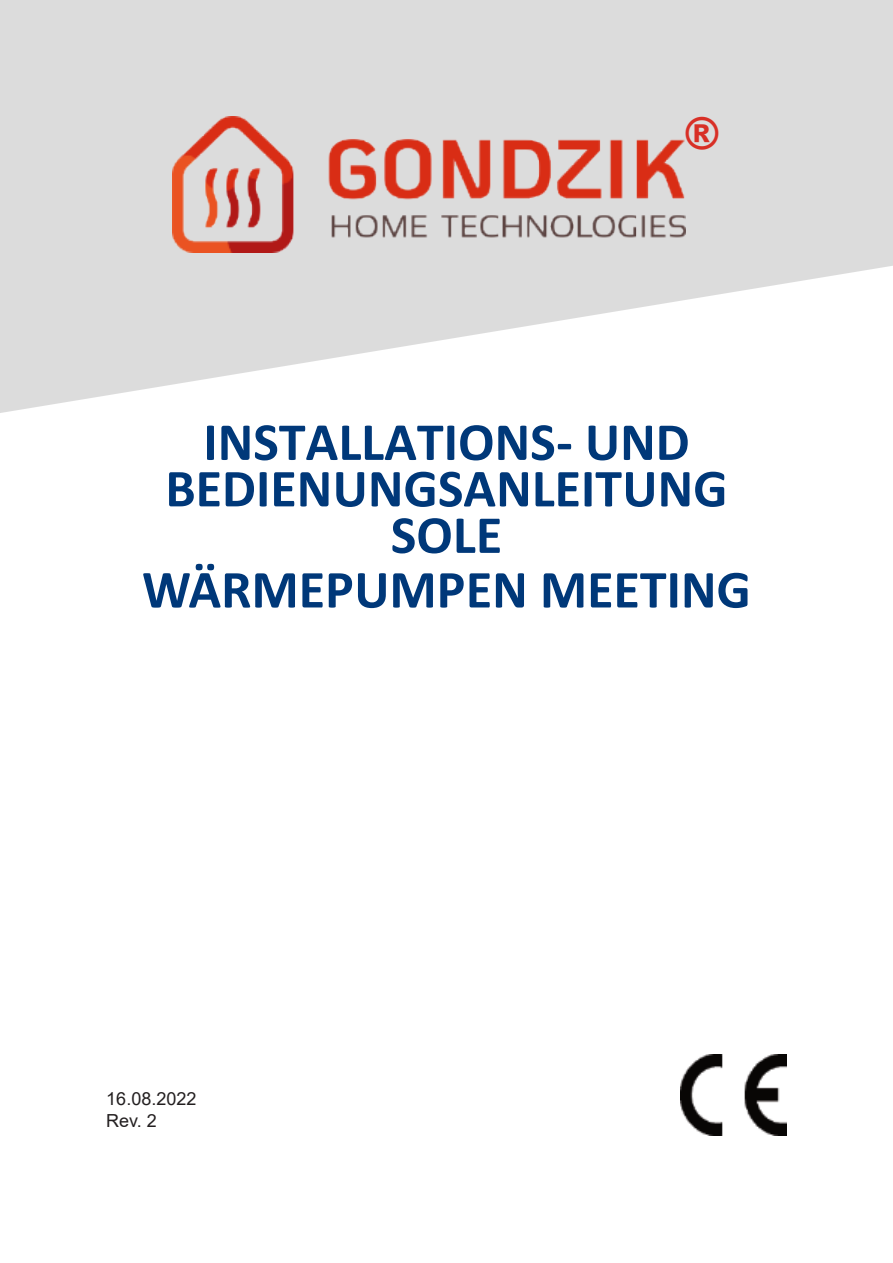
<style>
.page{position:relative;width:893px;height:1263px;background:#fff}
.page>*{position:absolute;margin:0;border:0;box-sizing:border-box;transform-origin:0 0}
.t1{font:700 54px/46.5px "Calibri";color:#003879;text-align:center}
.t2{font:900 43.95px "Arial";color:#d82f26}
.t3{font:18px/21.6px "Arial";color:#231f20}
</style>
<div class="page">
<svg style="left:0;top:0;width:893px;height:413px;fill:#dcdcdc"></svg>
<img style="left:680px;top:1055px;width:107px;height:80px">
<img style="left:173px;top:117px;width:513px;height:135px">
<p class="t2" style="left:684px;top:117px;width:37px">®</p>
<p class="t1" style="left:165px;top:423px;width:564px">INSTALLATIONS- UND<br>BEDIENUNGSANLEITUNG<br>SOLE</p>
<p class="t1" style="left:142px;top:571px;width:610px">WÄRMEPUMPEN MEETING</p>
<p class="t3" style="left:106px;top:1090px;width:92px">16.08.2022<br>Rev. 2</p>
</div>
